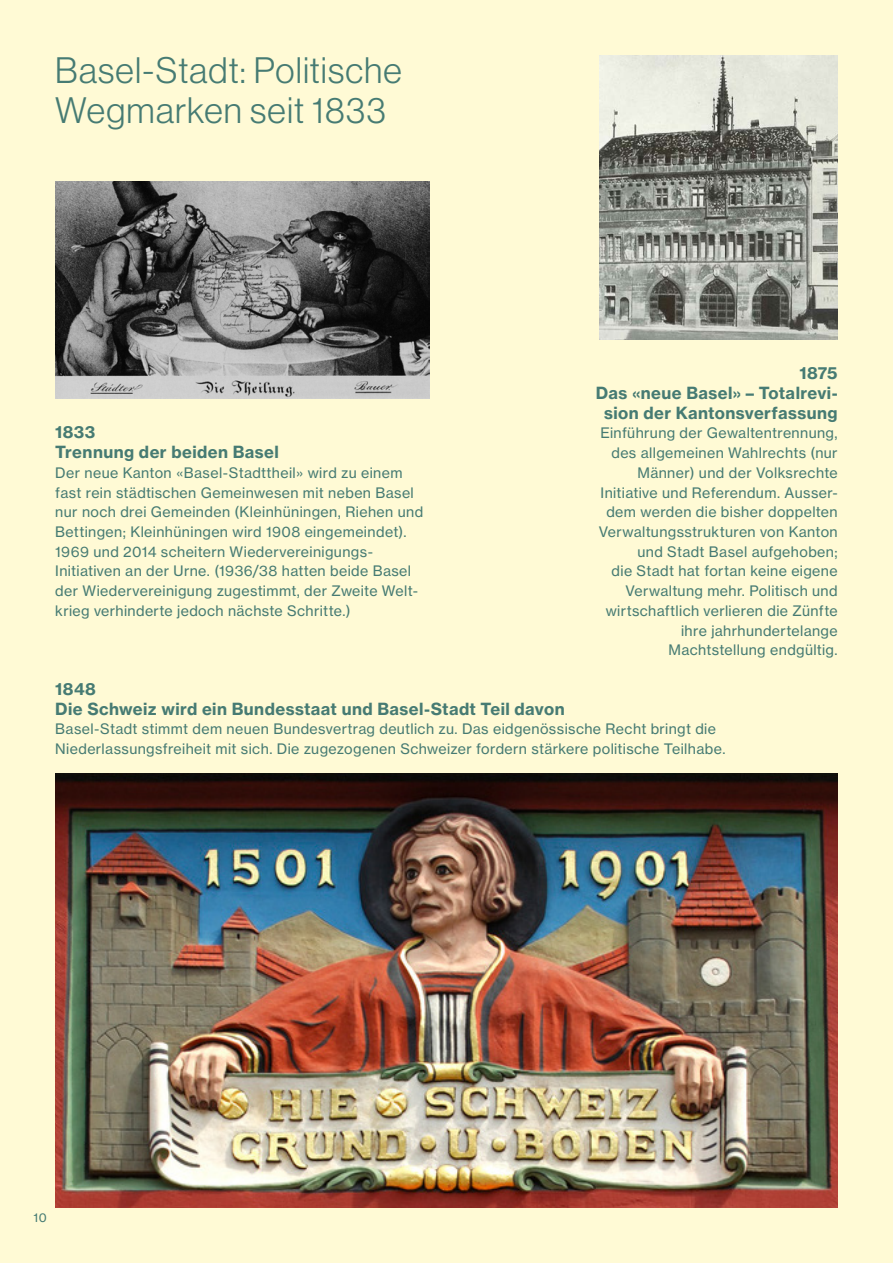
<style>
.page{position:relative;width:893px;height:1263px;background:#fffad5}
.page>*{position:absolute;margin:0;border:0;box-sizing:border-box;transform-origin:0 0}
.t1{font:36px/39.5px "N Haas Grotesk DS Pro 45 Lt";letter-spacing:.03em;color:#467b73}
.t2{font:16.5px/19.6px "N Haas Grotesk TX Pro 75 Bd";letter-spacing:.025em;color:#467b73}
.t3{font:14.25px/19.6px "N Haas Grotesk TX Pro 55 Rg";letter-spacing:.025em;color:#467b73}
.t4{font:12px "N Haas Grotesk TX Pro 55 Rg";color:#467b73}
</style>
<div class="page">
<img style="left:600px;top:55px;width:238px;height:285px">
<img style="left:55px;top:182px;width:374px;height:217px">
<img style="left:55px;top:774px;width:783px;height:434px">
<h1 class="t1" style="left:55px;top:51px;width:348px">Basel-Stadt: Politische<br>Wegmarken seit 1833</h1>
<p class="t2" style="left:55px;top:422px;width:225px">1833<br>Trennung der beiden Basel</p>
<p class="t3" style="left:55px;top:463px;width:369px">Der neue Kanton «Basel-Stadttheil» wird zu einem fast rein städtischen Gemeinwesen mit neben Basel nur noch drei Gemeinden (Kleinhüningen, Riehen und Bettingen; Kleinhüningen wird 1908 eingemeindet).<br>1969 und 2014 scheitern Wiedervereinigungs-Initiativen an der Urne. (1936/38 hatten beide Basel der Wiedervereinigung zugestimmt, der Zweite Welt&shy;krieg verhinderte jedoch nächste Schritte.)</p>
<p class="t2" style="left:596px;top:363px;width:243px;text-align:right">1875<br>Das «neue Basel» – Totalrevi&shy;sion der Kantonsverfassung</p>
<p class="t3" style="left:599px;top:423px;width:240px;text-align:right">Einführung der Gewaltentrennung, des allgemeinen Wahlrechts (nur<br>Männer) und der Volksrechte<br>Initiative und Referendum. Ausser&shy;dem werden die bisher doppelten<br>Verwaltungsstrukturen von Kanton und Stadt Basel aufgehoben;<br>die Stadt hat fortan keine eigene<br>Verwaltung mehr. Politisch und wirtschaftlich verlieren die Zünfte ihre jahrhundertelange<br>Machtstellung endgültig.</p>
<p class="t2" style="left:55px;top:679px;width:511px">1848<br>Die Schweiz wird ein Bundesstaat und Basel-Stadt Teil davon</p>
<p class="t3" style="left:55px;top:719px;width:672px">Basel-Stadt stimmt dem neuen Bundesvertrag deutlich zu. Das eidgenössische Recht bringt die<br>Niederlassungsfreiheit mit sich. Die zugezogenen Schweizer fordern stärkere politische Teilhabe.</p>
<p class="t4" style="left:34px;top:1210px;width:15px">10</p>
</div>
